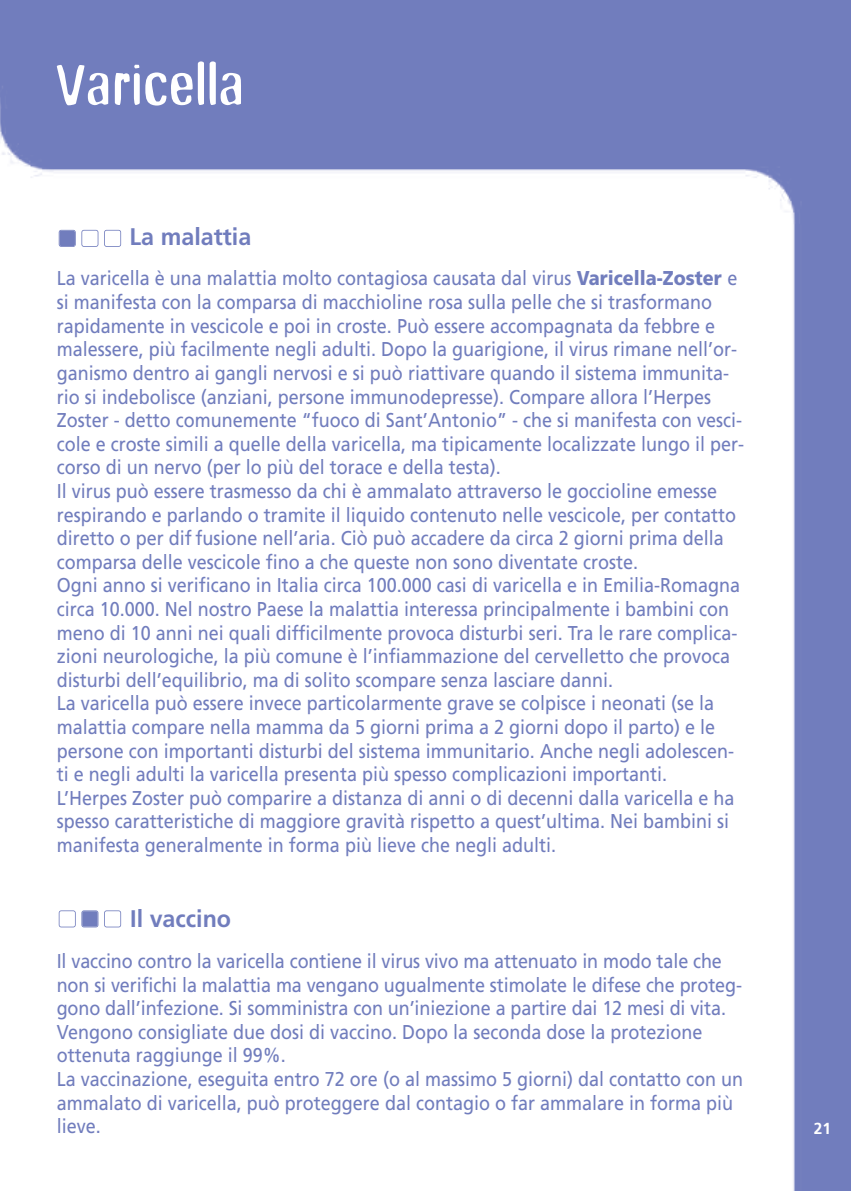
<style>
.page{position:relative;width:851px;height:1191px;background:#fff}
.page>*{position:absolute;margin:0;border:0;box-sizing:border-box;transform-origin:0 0}
.t1{font:60px "Broken Wing";letter-spacing:.02em;color:#fff;scale:1.2 1}
.t2{font:700 24px "Frutiger";color:#717dbd}
.t3{font:20px/23.6px "Frutiger";color:#717dbd;scale:.9 1}
.t4{font:700 16px "Frutiger";color:#fff}
.s1{font-weight:900}
</style>
<div class="page">
<img style="left:0;top:0;width:850px;height:1191px">
<div style="left:59px;top:231px;width:16px;height:15px;background:#717dbd;border-radius:2px"></div>
<div style="left:59px;top:230px;width:17px;height:17px;border:2px solid #717dbd;border-radius:2px"></div>
<div style="left:81px;top:230px;width:17px;height:17px;border:2px solid #717dbd;border-radius:2px"></div>
<div style="left:104px;top:230px;width:17px;height:17px;border:2px solid #717dbd;border-radius:2px"></div>
<div style="left:59px;top:910px;width:17px;height:17px;border:2px solid #717dbd;border-radius:2px"></div>
<div style="left:82px;top:911px;width:16px;height:15px;background:#717dbd;border-radius:2px"></div>
<div style="left:81px;top:910px;width:17px;height:17px;border:2px solid #717dbd;border-radius:2px"></div>
<div style="left:104px;top:910px;width:17px;height:17px;border:2px solid #717dbd;border-radius:2px"></div>
<h1 class="t1" style="left:57px;top:56px;width:158px">Varicella</h1>
<p class="t2" style="left:130px;top:222px;width:123px">La malattia</p>
<p class="t3" style="left:57px;top:267px;width:765px">La varicella è una malattia molto contagiosa causata dal virus <span class="s1">Varicella-Zoster</span> e si manifesta con la comparsa di macchioline rosa sulla pelle che si trasformano rapidamente in vescicole e poi in croste. Può essere accompagnata da febbre e malessere, più facilmente negli adulti. Dopo la guarigione, il virus rimane nell’or&shy;ganismo dentro ai gangli nervosi e si può riattivare quando il sistema immunita&shy;rio si indebolisce (anziani, persone immunodepresse). Compare allora l’Herpes Zoster - detto comunemente “fuoco di Sant’Antonio” - che si manifesta con vesci&shy;cole e croste simili a quelle della varicella, ma tipicamente localizzate lungo il per&shy;corso di un nervo (per lo più del torace e della testa).<br>Il virus può essere trasmesso da chi è ammalato attraverso le goccioline emesse respirando e parlando o tramite il liquido contenuto nelle vescicole, per contatto diretto o per dif fusione nell’aria. Ciò può accadere da circa 2 giorni prima della comparsa delle vescicole fino a che queste non sono diventate croste.<br>Ogni anno si verificano in Italia circa 100.000 casi di varicella e in Emilia-Romagna circa 10.000. Nel nostro Paese la malattia interessa principalmente i bambini con meno di 10 anni nei quali difficilmente provoca disturbi seri. Tra le rare complica&shy;zioni neurologiche, la più comune è l’infiammazione del cervelletto che provoca disturbi dell’equilibrio, ma di solito scompare senza lasciare danni.<br>La varicella può essere invece particolarmente grave se colpisce i neonati (se la malattia compare nella mamma da 5 giorni prima a 2 giorni dopo il parto) e le persone con importanti disturbi del sistema immunitario. Anche negli adolescen&shy;ti e negli adulti la varicella presenta più spesso complicazioni importanti.<br>L’Herpes Zoster può comparire a distanza di anni o di decenni dalla varicella e ha spesso caratteristiche di maggiore gravità rispetto a quest’ultima. Nei bambini si manifesta generalmente in forma più lieve che negli adulti.</p>
<p class="t2" style="left:130px;top:905px;width:102px">Il vaccino</p>
<p class="t3" style="left:57px;top:949px;width:764px">Il vaccino contro la varicella contiene il virus vivo ma attenuato in modo tale che non si verifichi la malattia ma vengano ugualmente stimolate le difese che proteg&shy;gono dall’infezione. Si somministra con un’iniezione a partire dai 12 mesi di vita.<br>Vengono consigliate due dosi di vaccino. Dopo la seconda dose la protezione ottenuta raggiunge il 99%.<br>La vaccinazione, eseguita entro 72 ore (o al massimo 5 giorni) dal contatto con un ammalato di varicella, può proteggere dal contagio o far ammalare in forma più lieve.</p>
<p class="t4" style="left:813px;top:1119px;width:19px">21</p>
</div>
